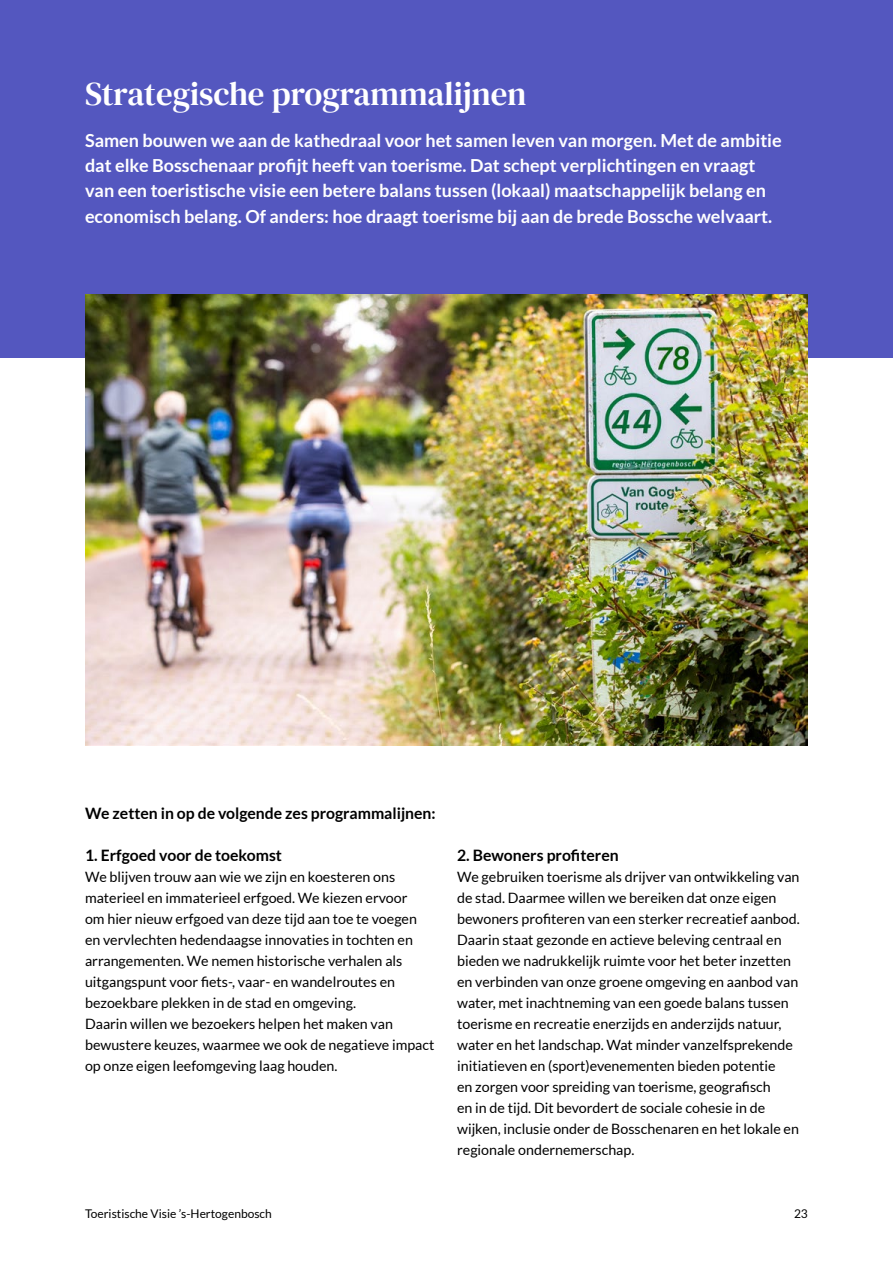
<style>
.page{position:relative;width:893px;height:1263px;background:#fff}
.page>*{position:absolute;margin:0;border:0;box-sizing:border-box;transform-origin:0 0}
.t1{font:33px "DM Serif Text";color:#fff}
.Intro{font:700 18px/25.2px "Lato";color:#fff}
.P_-_Kop{font:700 15.75px "Lato";color:#000}
.t2{font:14.25px/21px "Lato";color:#000}
.t3{font:12px "Lato";color:#000}
</style>
<div class="page">
<div style="left:0;top:0;width:893px;height:357px;background:#5457bf"></div>
<img style="left:85px;top:294px;width:723px;height:451px">
<h2 class="t1" style="left:85px;top:75px;width:443px">Strategische programmalijnen</h2>
<p class="Intro" style="left:85px;top:128px;width:698px">Samen bouwen we aan de kathedraal voor het samen leven van morgen. Met de ambitie dat elke Bosschenaar profijt heeft van toerisme. Dat schept verplichtingen en vraagt van een toeristische visie een betere balans tussen (lokaal) maatschappelijk belang en economisch belang. Of anders: hoe draagt toerisme bij aan de brede Bossche welvaart.</p>
<p class="P_-_Kop" style="left:85px;top:804px;width:352px">We zetten in op de volgende zes programmalijnen:</p>
<p class="P_-_Kop" style="left:85px;top:846px;width:199px">1. Erfgoed voor de toekomst</p>
<p class="t2" style="left:85px;top:866px;width:351px">We blijven trouw aan wie we zijn en koesteren ons materieel en immaterieel erfgoed. We kiezen ervoor<br>om hier nieuw erfgoed van deze tijd aan toe te voegen en vervlechten hedendaagse innovaties in tochten en arrangementen. We nemen historische verhalen als uitgangspunt voor fiets-, vaar- en wandelroutes en bezoekbare plekken in de stad en omgeving.<br>Daarin willen we bezoekers helpen het maken van bewustere keuzes, waarmee we ook de negatieve impact op onze eigen leefomgeving laag houden.</p>
<p class="P_-_Kop" style="left:457px;top:846px;width:163px">2. Bewoners profiteren</p>
<p class="t2" style="left:457px;top:866px;width:344px">We gebruiken toerisme als drijver van ontwikkeling van de stad. Daarmee willen we bereiken dat onze eigen bewoners profiteren van een sterker recreatief aanbod.<br>Daarin staat gezonde en actieve beleving centraal en bieden we nadrukkelijk ruimte voor het beter inzetten en verbinden van onze groene omgeving en aanbod van water, met inachtneming van een goede balans tussen toerisme en recreatie enerzijds en anderzijds natuur, water en het landschap. Wat minder vanzelfsprekende initiatieven en (sport)evenementen bieden potentie<br>en zorgen voor spreiding van toerisme, geografisch<br>en in de tijd. Dit bevordert de sociale cohesie in de wijken, inclusie onder de Bosschenaren en het lokale en regionale ondernemerschap.</p>
<p class="t3" style="left:85px;top:1207px;width:188px">Toeristische Visie ’s-Hertogenbosch</p>
<p class="t3" style="left:794px;top:1207px;width:15px">23</p>
</div>
